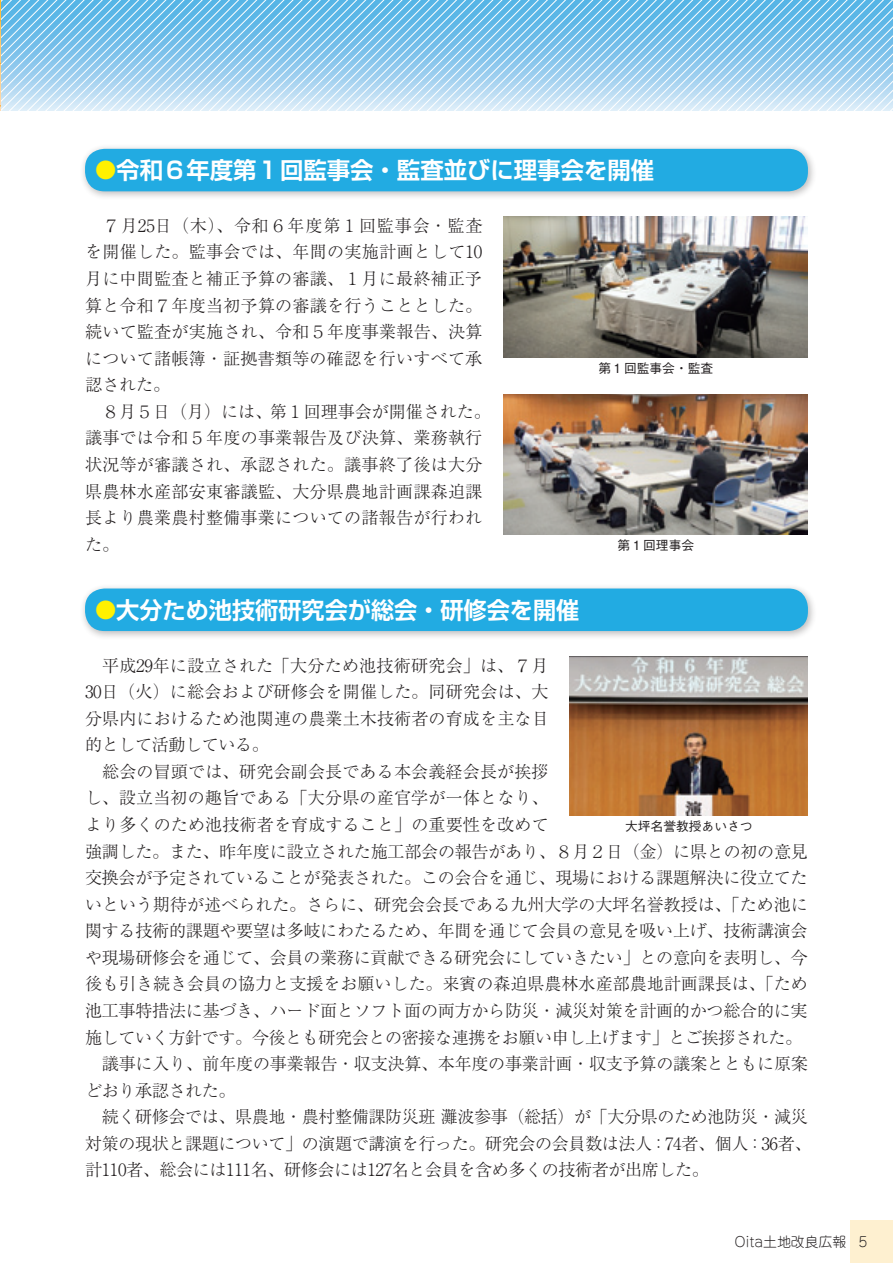
<style>
.page{position:relative;width:893px;height:1263px;background:#fff}
.page>*{position:absolute;margin:0;border:0;box-sizing:border-box;transform-origin:0 0}
.t1{font:700 23.4px "Shin Go Pr 5 De";color:#fff}
.t2{font:300 16.95px/26.5px "Ryumin Pr 5";color:#231f20}
.t3{font:300 13.8px "Jun 101 Pro";color:#231f20}
.t4{font:500 12.75px "Gothic BBB Pr 5";color:#231f20}
.s1{font-size:21.3px;color:#fff101}
</style>
<div class="page">
<svg style="left:1px;top:0;width:892px;height:111px;background:#99cfef"></svg>
<svg style="left:0;top:0;width:1px;height:111px"></svg>
<hr style="left:0;top:593px;width:1px;height:111px;background:#bfbfbf">
<div style="left:79px;top:143px;width:738px;height:57px;background:#231f20;opacity:.3"></div>
<div style="left:85px;top:149px;width:723px;height:42px;background:#22abe2;border-radius:20px"></div>
<div style="left:79px;top:583px;width:738px;height:57px;background:#231f20;opacity:.3"></div>
<div style="left:85px;top:588px;width:723px;height:43px;background:#22abe2;border-radius:20px"></div>
<img style="left:504px;top:217px;width:304px;height:140px">
<img style="left:504px;top:395px;width:304px;height:140px">
<img style="left:570px;top:656px;width:238px;height:159px">
<div style="left:850px;top:1220px;width:43px;height:43px;background:#fef0d0"></div>
<h1 class="t1" style="left:95px;top:151px;width:561px"><span class="s1">●</span>令和６年度第１回監事会・監査並びに理事会を開催</h1>
<p class="t2" style="left:85px;top:211px;width:407px">　７月25日（木）、令和６年度第１回監事会・監査を開催した。監事会では、年間の実施計画として10月に中間監査と補正予算の審議、１月に最終補正予算と令和７年度当初予算の審議を行うこととした。続いて監査が実施され、令和５年度事業報告、決算について諸帳簿・証拠書類等の確認を行いすべて承認された。<br>　８月５日（月）には、第１回理事会が開催された。議事では令和５年度の事業報告及び決算、業務執行状況等が審議され、承認された。議事終了後は大分県農林水産部安東審議監、大分県農地計画課森迫課長より農業農村整備事業についての諸報告が行われた。</p>
<h1 class="t1" style="left:95px;top:591px;width:486px"><span class="s1">●</span>大分ため池技術研究会が総会・研修会を開催</h1>
<p class="t4" style="left:598px;top:358px;width:116px">第１回監事会・監査</p>
<p class="t4" style="left:618px;top:535px;width:78px">第１回理事会</p>
<p class="t2" style="left:85px;top:651px;width:728px">　平成29年に設立された「大分ため池技術研究会」は、７月<br>30日（火）に総会および研修会を開催した。同研究会は、大<br>分県内におけるため池関連の農業土木技術者の育成を主な目<br>的として活動している。<br>　総会の冒頭では、研究会副会長である本会義経会長が挨拶<br>し、設立当初の趣旨である「大分県の産官学が一体となり、<br>より多くのため池技術者を育成すること」の重要性を改めて<br>強調した。また、昨年度に設立された施工部会の報告があり、８月２日（金）に県との初の意見交換会が予定されていることが発表された。この会合を通じ、現場における課題解決に役立てたいという期待が述べられた。さらに、研究会会長である九州大学の大坪名誉教授は、「ため池に関する技術的課題や要望は多岐にわたるため、年間を通じて会員の意見を吸い上げ、技術講演会や現場研修会を通じて、会員の業務に貢献できる研究会にしていきたい」との意向を表明し、今後も引き続き会員の協力と支援をお願いした。来賓の森迫県農林水産部農地計画課長は、「ため池工事特措法に基づき、ハード面とソフト面の両方から防災・減災対策を計画的かつ総合的に実施していく方針です。今後とも研究会との密接な連携をお願い申し上げます」とご挨拶された。　議事に入り、前年度の事業報告・収支決算、本年度の事業計画・収支予算の議案とともに原案どおり承認された。<br>　続く研修会では、県農地・農村整備課防災班 灘波参事（総括）が「大分県のため池防災・減災対策の現状と課題について」の演題で講演を行った。研究会の会員数は法人：74者、個人：36者、計110者、総会には111名、研修会には127名と会員を含め多くの技術者が出席した。</p>
<p class="t4" style="left:625px;top:816px;width:129px">大坪名誉教授あいさつ</p>
<p class="t3" style="left:735px;top:1231px;width:135px">Oita土地改良広報 5</p>
</div>
